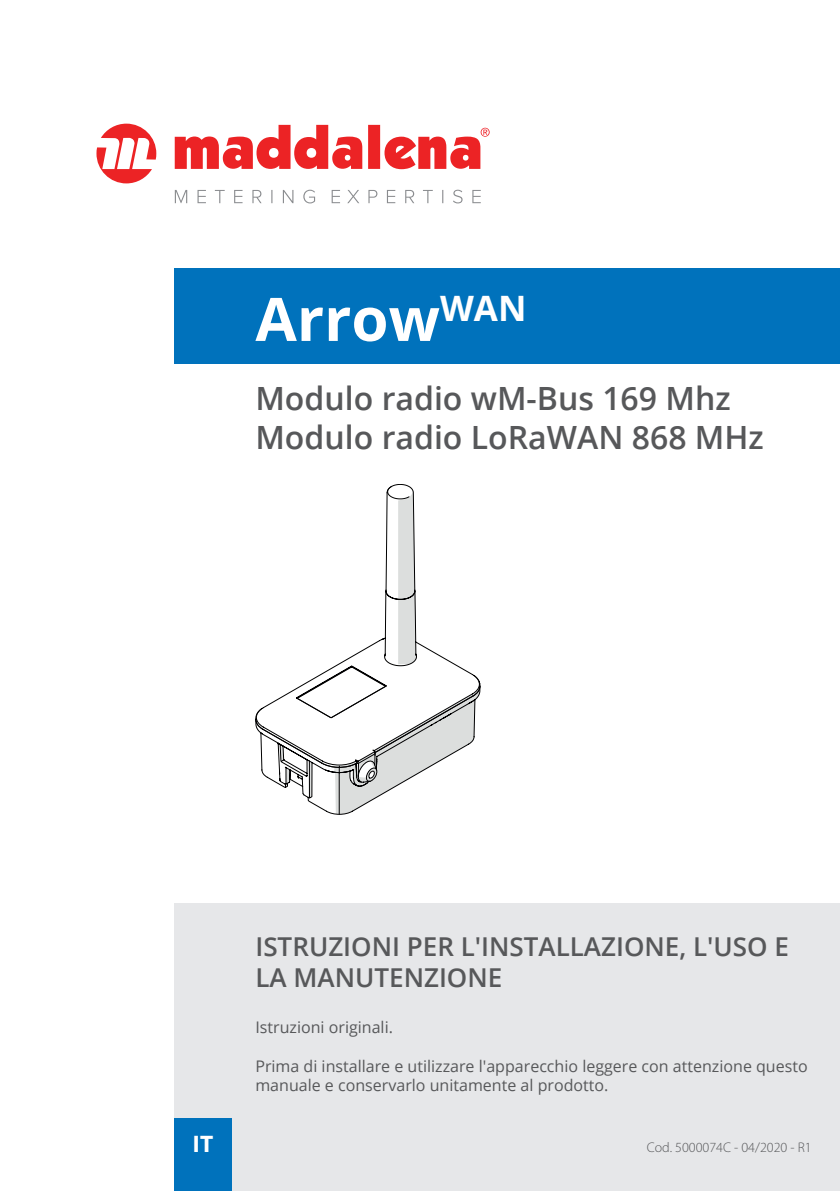
<style>
.page{position:relative;width:840px;height:1191px;background:#fff}
.page>*{position:absolute;margin:0;border:0;box-sizing:border-box;transform-origin:0 0}
.t1{font:700 60px "Open Sans";color:#fff}
.t2{font:600 32px/38.4px "Open Sans";color:#57585a}
.t3{font:600 26px/31.2px "Open Sans";color:#57585a}
.t4{font:700 24px "Myriad Pro";color:#fff}
.t5{font:16px/19.2px "Open Sans";color:#57585a}
.t6{font:300 14px "Myriad Pro";color:#57585a}
</style>
<div class="page">
<div style="left:174px;top:903px;width:665px;height:288px;background:#e6e7e9"></div>
<div style="left:174px;top:268px;width:665px;height:95px;background:#0072bc"></div>
<div style="left:174px;top:1118px;width:57px;height:73px;background:#0072bc"></div>
<svg style="left:175px;top:190px;width:305px;height:13px"></svg>
<svg style="left:175px;top:125px;width:314px;height:44px"></svg>
<svg style="left:96px;top:124px;width:60px;height:59px"></svg>
<svg style="left:261px;top:768px;width:167px;height:46px"></svg>
<svg style="left:255px;top:484px;width:225px;height:283px"></svg>
<h1 class="t1" style="left:255px;top:277px;width:272px">Arrow<sup>WAN</sup></h1>
<h2 class="t2" style="left:255px;top:379px;width:509px">Modulo radio wM-Bus 169 Mhz<br>Modulo radio LoRaWAN 868 MHz</h2>
<h3 class="t4" style="left:193px;top:1130px;width:22px">IT</h3>
<h3 class="t3" style="left:255px;top:930px;width:535px">ISTRUZIONI PER L'INSTALLAZIONE, L'USO E<br>LA MANUTENZIONE</h3>
<p class="t5" style="left:255px;top:1017px;width:139px">Istruzioni originali.</p>
<p class="t5" style="left:255px;top:1055px;width:553px">Prima di installare e utilizzare l'apparecchio leggere con attenzione questo manuale e conservarlo unitamente al prodotto.</p>
<p class="t6" style="left:646px;top:1139px;width:166px">Cod. 5000074C - 04/2020 - R1</p>
</div>
